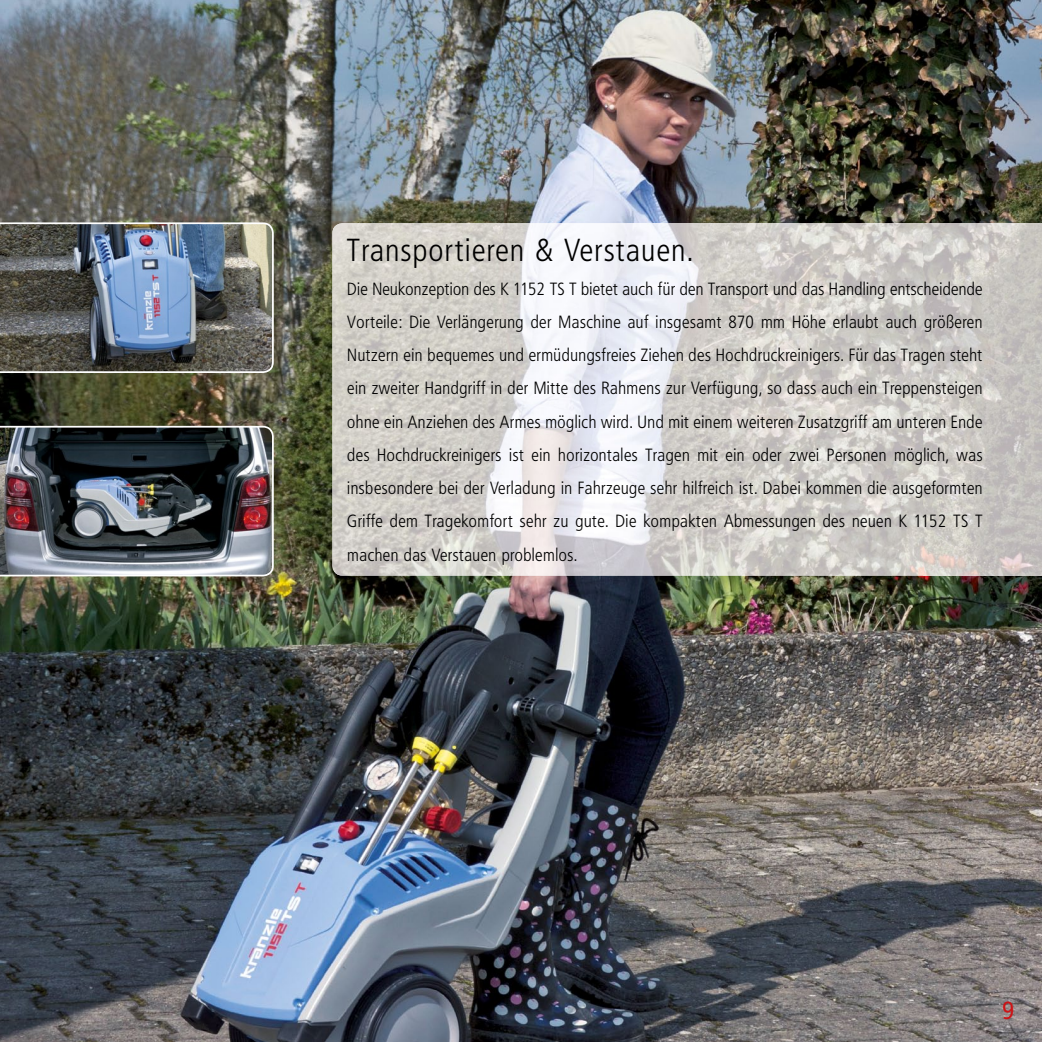
<style>
.page{position:relative;width:1042px;height:1042px;background:#fff}
.page>*{position:absolute;margin:0;border:0;box-sizing:border-box;transform-origin:0 0}
.t1{font:300 31.5px "Frutiger Condensed BQ";letter-spacing:.05em;color:#000}
.t2{font:24.5px "Frutiger Condensed BQ";color:#cd1316}
.t3{font:300 17.5px/33.2px "Frutiger Condensed BQ";letter-spacing:.03em;color:#000;text-align:justify}
</style>
<div class="page">
<img style="left:0;top:0;width:1042px;height:1042px">
<img style="left:332px;top:223px;width:710px;height:352px">
<img style="left:0;top:222px;width:274px;height:151px">
<img style="left:0;top:426px;width:274px;height:150px">
<h1 class="t1" style="left:347px;top:232px;width:347px">Transportieren &amp; Verstauen.</h1>
<p class="t3" style="left:347px;top:272px;width:637px">Die Neukonzeption des K 1152 TS T bietet auch für den Transport und das Handling entscheidende Vorteile: Die Verlängerung der Maschine auf insgesamt 870 mm Höhe erlaubt auch größeren Nutzern ein bequemes und ermüdungsfreies Ziehen des Hochdruckreinigers. Für das Tragen steht ein zweiter Handgriff in der Mitte des Rahmens zur Verfügung, so dass auch ein Treppensteigen ohne ein Anziehen des Armes möglich wird. Und mit einem weiteren Zusatzgriff am unteren Ende des Hochdruckreinigers ist ein horizontales Tragen mit ein oder zwei Personen möglich, was insbesondere bei der Verladung in Fahrzeuge sehr hilfreich ist. Dabei kommen die ausgeformten Griffe dem Tragekomfort sehr zu gute. Die kompakten Abmessungen des neuen K 1152 TS T machen das Verstauen problemlos.</p>
<h2 class="t2" style="left:1002px;top:995px;width:22px">99</h2>
</div>
